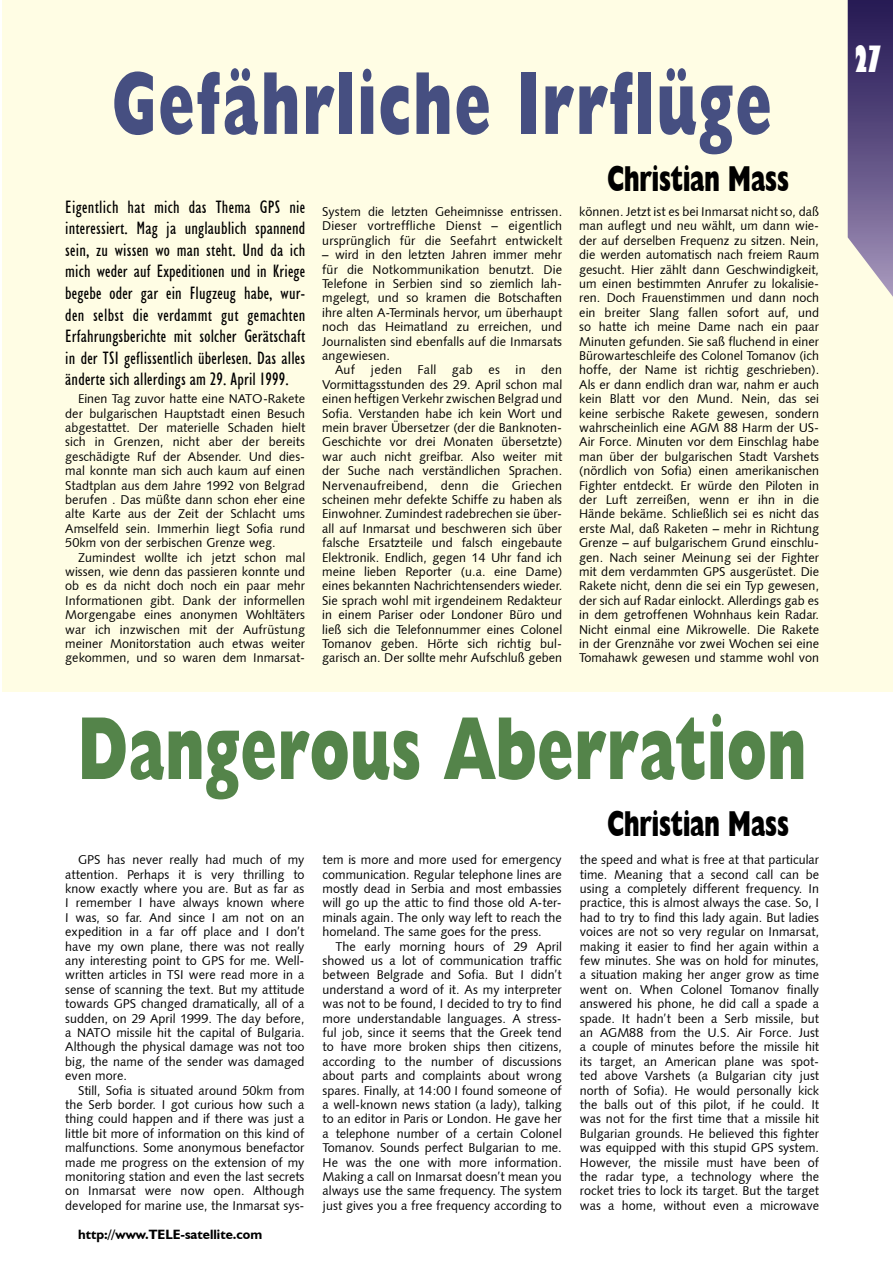
<style>
.page{position:relative;width:893px;height:1263px;background:#fff}
.page>*{position:absolute;margin:0;border:0;box-sizing:border-box;transform-origin:0 0}
.t1{font:800 90px "Humanist 521 BT";letter-spacing:.05em;color:#464f81;scale:.66 1}
.t2{font:800 90px "Humanist 521 BT";letter-spacing:.025em;color:#54844a;scale:.66 1}
.t3{font:800 36px "Humanist 521 BT";color:#000;scale:.66 1}
.t4{font:800 36px "Humanist 521 BT";color:#fff;scale:.5 1}
.t5{font:condensed 18px/21.6px "Humanist 521 BT";letter-spacing:.01em;color:#000;text-align:justify}
.t6{font:700 13.5px "Humanist 521 BT";color:#000}
.t7{font:12.75px/14.4px "Humanist 531 BT Roman A";color:#000;text-align:justify}
</style>
<div class="page">
<div style="left:2px;top:0;width:891px;height:692px;background:#fffde4"></div>
<svg style="left:848px;top:0;width:45px;height:297px;background:#6b5e89"></svg>
<h1 class="t1" style="left:113px;top:47px;width:999px">Gefährliche Irrflüge</h1>
<p class="t5" style="left:65px;top:196px;width:242px">Eigentlich hat mich das Thema GPS nie interessiert. Mag ja unglaublich spannend sein, zu wissen wo man steht. Und da ich mich weder auf Expeditionen und in Kriege begebe oder gar ein Flugzeug habe, wur&shy;den selbst die verdammt gut gemachten Erfahrungsberichte mit solcher Gerätschaft in der TSI geflissentlich überlesen. Das alles änderte sich allerdings am 29. April 1999.</p>
<p class="t7" style="left:65px;top:391px;width:241px;text-indent:13px">Einen Tag zuvor hatte eine NATO-Rakete der bulgarischen Hauptstadt einen Besuch abgestattet. Der materielle Schaden hielt sich in Grenzen, nicht aber der bereits geschädigte Ruf der Absender. Und dies&shy;mal konnte man sich auch kaum auf einen Stadtplan aus dem Jahre 1992 von Belgrad berufen . Das müßte dann schon eher eine alte Karte aus der Zeit der Schlacht ums Amselfeld sein. Immerhin liegt Sofia rund 50km von der serbischen Grenze weg.</p>
<p class="t7" style="left:65px;top:550px;width:241px;text-indent:13px">Zumindest wollte ich jetzt schon mal wissen, wie denn das passieren konnte und ob es da nicht doch noch ein paar mehr Informationen gibt. Dank der informellen Morgengabe eines anonymen Wohltäters war ich inzwischen mit der Aufrüstung meiner Monitorstation auch etwas weiter gekommen, und so waren dem Inmarsat-</p>
<p class="t7" style="left:322px;top:204px;width:242px">System die letzten Geheimnisse entrissen.<br>Dieser vortreffliche Dienst – eigentlich ursprünglich für die Seefahrt entwickelt</p>
<p class="t7" style="left:322px;top:247px;width:241px">– wird in den letzten Jahren immer mehr für die Notkommunikation benutzt. Die Telefone in Serbien sind so ziemlich lah&shy;mgelegt, und so kramen die Botschaften ihre alten A-Terminals hervor, um überhaupt noch das Heimatland zu erreichen, und Journalisten sind ebenfalls auf die Inmarsats angewiesen.</p>
<p class="t7" style="left:322px;top:362px;width:241px;text-indent:13px">Auf jeden Fall gab es in den Vormittagsstunden des 29. April schon mal einen heftigen Verkehr zwischen Belgrad und Sofia. Verstanden habe ich kein Wort und mein braver Übersetzer (der die Banknoten-Geschichte vor drei Monaten übersetzte) war auch nicht greifbar. Also weiter mit der Suche nach verständlichen Sprachen.<br>Nervenaufreibend, denn die Griechen scheinen mehr defekte Schiffe zu haben als Einwohner. Zumindest radebrechen sie über&shy;all auf Inmarsat und beschweren sich über falsche Ersatzteile und falsch eingebaute Elektronik. Endlich, gegen 14 Uhr fand ich meine lieben Reporter (u.a. eine Dame) eines bekannten Nachrichtensenders wieder.<br>Sie sprach wohl mit irgendeinem Redakteur in einem Pariser oder Londoner Büro und ließ sich die Telefonnummer eines Colonel Tomanov geben. Hörte sich richtig bul&shy;garisch an. Der sollte mehr Aufschluß geben</p>
<h2 class="t3" style="left:607px;top:156px;width:277px">Christian Mass</h2>
<p class="t7" style="left:579px;top:204px;width:241px">können. Jetzt ist es bei Inmarsat nicht so, daß man auflegt und neu wählt, um dann wie&shy;der auf derselben Frequenz zu sitzen. Nein, die werden automatisch nach freiem Raum gesucht. Hier zählt dann Geschwindigkeit, um einen bestimmten Anrufer zu lokalisie&shy;ren. Doch Frauenstimmen und dann noch ein breiter Slang fallen sofort auf, und so hatte ich meine Dame nach ein paar Minuten gefunden. Sie saß fluchend in einer Bürowarteschleife des Colonel Tomanov (ich hoffe, der Name ist richtig geschrieben).<br>Als er dann endlich dran war, nahm er auch kein Blatt vor den Mund. Nein, das sei keine serbische Rakete gewesen, sondern wahrscheinlich eine AGM 88 Harm der US-Air Force. Minuten vor dem Einschlag habe man über der bulgarischen Stadt Varshets (nördlich von Sofia) einen amerikanischen Fighter entdeckt. Er würde den Piloten in der Luft zerreißen, wenn er ihn in die Hände bekäme. Schließlich sei es nicht das erste Mal, daß Raketen – mehr in Richtung Grenze – auf bulgarischem Grund einschlu&shy;gen. Nach seiner Meinung sei der Fighter mit dem verdammten GPS ausgerüstet. Die Rakete nicht, denn die sei ein Typ gewesen, der sich auf Radar einlockt. Allerdings gab es in dem getroffenen Wohnhaus kein Radar.<br>Nicht einmal eine Mikrowelle. Die Rakete in der Grenznähe vor zwei Wochen sei eine Tomahawk gewesen und stamme wohl von</p>
<h1 class="t2" style="left:78px;top:692px;width:1104px">Dangerous Aberration</h1>
<h2 class="t3" style="left:607px;top:801px;width:277px">Christian Mass</h2>
<p class="t7" style="left:65px;top:852px;width:241px;text-indent:13px">GPS has never really had much of my attention. Perhaps it is very thrilling to know exactly where you are. But as far as I remember I have always known where I was, so far. And since I am not on an expedition in a far off place and I don’t have my own plane, there was not really any interesting point to GPS for me. Well&shy;written articles in TSI were read more in a sense of scanning the text. But my attitude towards GPS changed dramatically, all of a sudden, on 29 April 1999. The day before, a NATO missile hit the capital of Bulgaria.<br>Although the physical damage was not too big, the name of the sender was damaged even more.</p>
<p class="t7" style="left:65px;top:1082px;width:241px;text-indent:13px">Still, Sofia is situated around 50km from the Serb border. I got curious how such a thing could happen and if there was just a little bit more of information on this kind of malfunctions. Some anonymous benefactor made me progress on the extension of my monitoring station and even the last secrets on Inmarsat were now open. Although developed for marine use, the Inmarsat sys-</p>
<p class="t6" style="left:78px;top:1225px;width:186px">http://www.TELE-satellite.com</p>
<p class="t7" style="left:323px;top:852px;width:241px">tem is more and more used for emergency communication. Regular telephone lines are mostly dead in Serbia and most embassies will go up the attic to find those old A-ter&shy;minals again. The only way left to reach the homeland. The same goes for the press.</p>
<p class="t7" style="left:323px;top:938px;width:241px;text-indent:13px">The early morning hours of 29 April showed us a lot of communication traffic between Belgrade and Sofia. But I didn’t understand a word of it. As my interpreter was not to be found, I decided to try to find more understandable languages. A stress&shy;ful job, since it seems that the Greek tend to have more broken ships then citizens, according to the number of discussions about parts and complaints about wrong spares. Finally, at 14:00 I found someone of a well-known news station (a lady), talking to an editor in Paris or London. He gave her a telephone number of a certain Colonel Tomanov. Sounds perfect Bulgarian to me.<br>He was the one with more information.<br>Making a call on Inmarsat doesn’t mean you always use the same frequency. The system just gives you a free frequency according to</p>
<p class="t7" style="left:580px;top:852px;width:241px">the speed and what is free at that particular time. Meaning that a second call can be using a completely different frequency. In practice, this is almost always the case. So, I had to try to find this lady again. But ladies voices are not so very regular on Inmarsat, making it easier to find her again within a few minutes. She was on hold for minutes, a situation making her anger grow as time went on. When Colonel Tomanov finally answered his phone, he did call a spade a spade. It hadn’t been a Serb missile, but an AGM88 from the U.S. Air Force. Just a couple of minutes before the missile hit its target, an American plane was spot&shy;ted above Varshets (a Bulgarian city just north of Sofia). He would personally kick the balls out of this pilot, if he could. It was not for the first time that a missile hit Bulgarian grounds. He believed this fighter was equipped with this stupid GPS system.<br>However, the missile must have been of the radar type, a technology where the rocket tries to lock its target. But the target was a home, without even a microwave</p>
<h2 class="t4" style="left:854px;top:36px;width:54px">27</h2>
</div>
